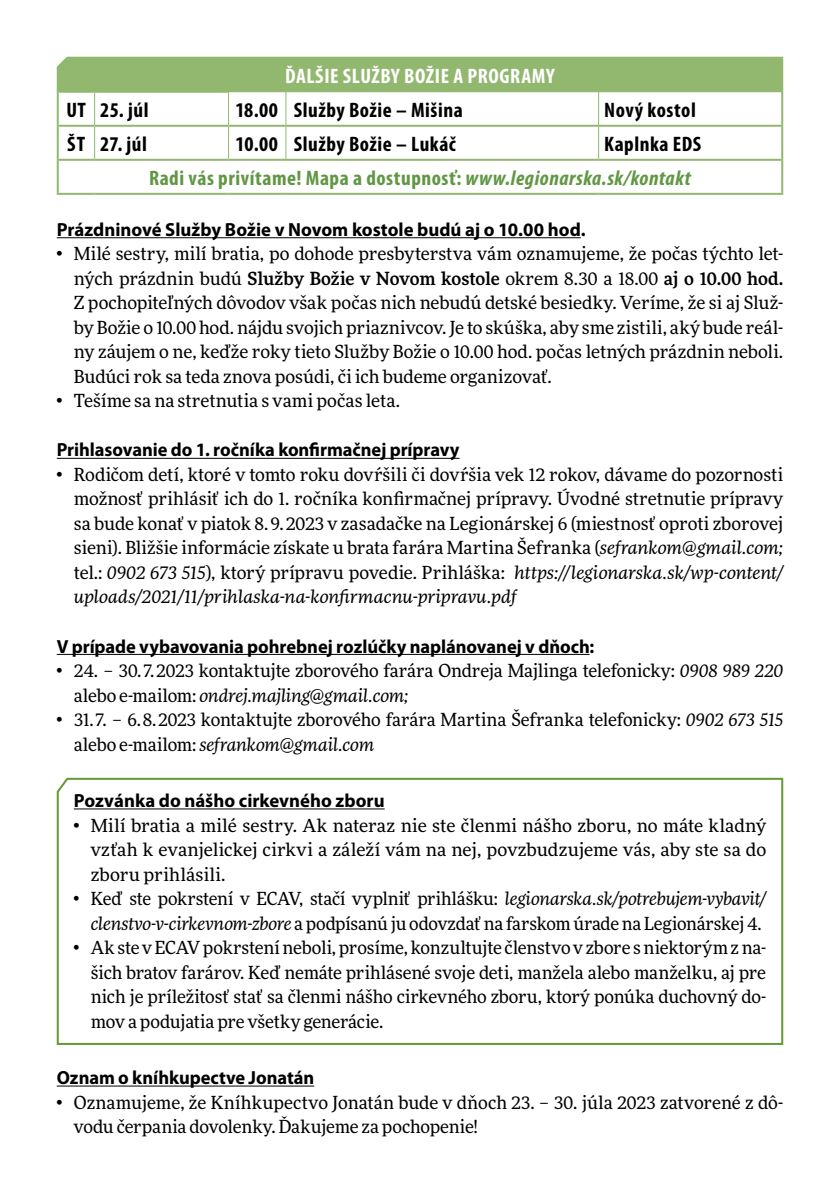
<style>
.page{position:relative;width:840px;height:1191px;background:#fff}
.page>*{position:absolute;margin:0;border:0;box-sizing:border-box;transform-origin:0 0}
.t1{font:700 condensed 21px "Myriad Pro";letter-spacing:.025em;color:#000}
.t2{font:700 condensed 21px/34px "Myriad Pro";letter-spacing:.025em;color:#619744}
.t3{font:700 condensed 21px "Myriad Pro";letter-spacing:.025em;color:#fff}
.t4{font:700 19px "Myriad Pro";letter-spacing:-.005em;color:#000}
.t5{font:18px/24.4px "More Pro";letter-spacing:-.005em;color:#000;text-align:justify}
.t6{font:18px/24.4px "More Pro";letter-spacing:-.005em;color:#000;text-align:right;scale:.96 1}
.s1{color:#000}
.s2{font-style:italic}
.s3{font-weight:500}
</style>
<div class="page">
<hr style="left:57px;top:237px;width:523px;height:1px;background:#000">
<hr style="left:57px;top:458px;width:402px;height:1px;background:#000">
<hr style="left:57px;top:654px;width:532px;height:1px;background:#000">
<hr style="left:57px;top:1085px;width:257px;height:1px;background:#000">
<div style="left:58px;top:58px;width:723px;height:34px;background:#92b76f"></div>
<hr style="left:57px;top:57px;width:38px;height:2px;background:#92b76f">
<hr style="left:95px;top:57px;width:133px;height:2px;background:#92b76f">
<hr style="left:228px;top:57px;width:58px;height:2px;background:#92b76f">
<hr style="left:286px;top:57px;width:312px;height:2px;background:#92b76f">
<hr style="left:598px;top:57px;width:184px;height:2px;background:#92b76f">
<hr style="left:780px;top:59px;width:2px;height:33px;background:#92b76f">
<hr style="left:286px;top:125px;width:312px;height:2px;background:#92b76f">
<hr style="left:598px;top:125px;width:184px;height:2px;background:#92b76f">
<hr style="left:57px;top:159px;width:38px;height:2px;background:#92b76f">
<hr style="left:57px;top:161px;width:2px;height:32px;background:#92b76f">
<hr style="left:95px;top:159px;width:133px;height:2px;background:#92b76f">
<hr style="left:228px;top:159px;width:58px;height:2px;background:#92b76f">
<hr style="left:286px;top:159px;width:312px;height:2px;background:#92b76f">
<hr style="left:598px;top:159px;width:184px;height:2px;background:#92b76f">
<hr style="left:780px;top:161px;width:2px;height:32px;background:#92b76f">
<hr style="left:57px;top:193px;width:38px;height:2px;background:#92b76f">
<hr style="left:95px;top:193px;width:133px;height:2px;background:#92b76f">
<hr style="left:228px;top:193px;width:58px;height:2px;background:#92b76f">
<hr style="left:286px;top:193px;width:312px;height:2px;background:#92b76f">
<hr style="left:598px;top:193px;width:184px;height:2px;background:#92b76f">
<hr style="left:57px;top:91px;width:38px;height:2px;background:#92b76f">
<hr style="left:57px;top:93px;width:2px;height:32px;background:#92b76f">
<hr style="left:95px;top:91px;width:133px;height:2px;background:#92b76f">
<hr style="left:94px;top:93px;width:1px;height:32px;background:#92b76f">
<hr style="left:228px;top:92px;width:1px;height:33px;background:#92b76f">
<hr style="left:57px;top:125px;width:38px;height:2px;background:#92b76f">
<hr style="left:57px;top:127px;width:2px;height:32px;background:#92b76f">
<hr style="left:95px;top:125px;width:133px;height:2px;background:#92b76f">
<hr style="left:94px;top:127px;width:1px;height:32px;background:#92b76f">
<hr style="left:285px;top:92px;width:1px;height:33px;background:#92b76f">
<hr style="left:598px;top:92px;width:1px;height:34px;background:#92b76f">
<hr style="left:228px;top:127px;width:1px;height:32px;background:#92b76f">
<hr style="left:285px;top:127px;width:1px;height:32px;background:#92b76f">
<hr style="left:598px;top:126px;width:1px;height:33px;background:#92b76f">
<hr style="left:780px;top:92px;width:2px;height:33px;background:#92b76f">
<hr style="left:228px;top:125px;width:58px;height:2px;background:#92b76f">
<hr style="left:780px;top:127px;width:2px;height:32px;background:#92b76f">
<svg style="left:56px;top:56px;width:16px;height:67px"></svg>
<svg style="left:56px;top:777px;width:727px;height:268px"></svg>
<p class="t3" style="left:285px;top:62px;width:271px">ĎALŠIE SLUŽBY BOŽIE A PROGRAMY</p>
<p class="t1" style="left:66px;top:96px;width:83px">UT 25. júl</p>
<p class="t1" style="left:235px;top:96px;width:229px">18.00 Služby Božie – Mišina</p>
<p class="t1" style="left:604px;top:96px;width:93px">Nový kostol</p>
<p class="t1" style="left:67px;top:130px;width:81px">ŠT 27. júl</p>
<p class="t1" style="left:235px;top:130px;width:221px">10.00 Služby Božie – Lukáč</p>
<p class="t2" style="left:149px;top:126px;width:553px;text-indent:455px"><span class="s1">Kaplnka EDS<br></span>Radi vás privítame! Mapa a dostupnosť: <span class="s2">www.legionarska.sk/kontakt</span></p>
<p class="t4" style="left:57px;top:217px;width:530px">Prázdninové Služby Božie v Novom kostole budú aj o 10.00 hod.</p>
<p class="t5" style="left:74px;top:241px;width:710px;text-indent:-17px"><sup>•</sup> Milé sestry, milí bratia, po dohode presbyterstva vám oznamujeme, že počas týchto let‑ ných prázdnin budú <span class="s3">Služby Božie v Novom kostole</span> okrem 8.30 a 18.00 <span class="s3">aj o 10.00 hod.<br></span>Z pochopiteľných dôvodov však počas nich nebudú detské besiedky. Veríme, že si aj Služ‑ by Božie o 10.00 hod. nájdu svojich priaznivcov. Je to skúška, aby sme zistili, aký bude reál‑ ny záujem o ne, keďže roky tieto Služby Božie o 10.00 hod. počas letných prázdnin neboli.<br>Budúci rok sa teda znova posúdi, či ich budeme organizovať.</p>
<p class="t5" style="left:57px;top:388px;width:344px"><sup>•</sup> Tešíme sa na stretnutia s vami počas leta.</p>
<p class="t4" style="left:57px;top:437px;width:404px">Prihlasovanie do 1. ročníka konfirmačnej prípravy</p>
<p class="t5" style="left:74px;top:461px;width:710px;text-indent:-17px"><sup>•</sup> Rodičom detí, ktoré v tomto roku dovŕšili či dovŕšia vek 12 rokov, dávame do pozornosti možnosť prihlásiť ich do 1. ročníka konfirmačnej prípravy. Úvodné stretnutie prípravy sa bude konať v piatok 8.9.2023 v zasadačke na Legionárskej 6 (miestnosť oproti zborovej sieni). Bližšie informácie získate u brata farára Martina Šefranka (<span class="s2">sefrankom@gmail.com; </span>tel.: <span class="s2">0902 673 515</span>), ktorý prípravu povedie. Prihláška: <span class="s2">https://legionarska.sk/wp-content/ uploads/2021/11/prihlaska-na-konfirmacnu-pripravu.pdf</span></p>
<p class="t4" style="left:57px;top:633px;width:539px">V prípade vybavovania pohrebnej rozlúčky naplánovanej v dňoch:</p>
<p class="t5" style="left:74px;top:657px;width:710px;text-indent:-17px"><sup>•</sup> 24. – 30.7.2023 kontaktujte zborového farára Ondreja Majlinga telefonicky: <span class="s2">0908 989 220 </span>alebo e‑mailom: <span class="s2">ondrej.majling@gmail.com;</span></p>
<p class="t5" style="left:74px;top:706px;width:710px;text-indent:-17px"><sup>•</sup> 31.7. – 6.8.2023 kontaktujte zborového farára Martina Šefranka telefonicky: <span class="s2">0902 673 515 </span>alebo e‑mailom: <span class="s2">sefrankom@gmail.com</span></p>
<p class="t4" style="left:74px;top:788px;width:312px">Pozvánka do nášho cirkevného zboru</p>
<p class="t5" style="left:91px;top:812px;width:676px;text-indent:-17px"><sup>•</sup> Milí bratia a milé sestry. Ak nateraz nie ste členmi nášho zboru, no máte kladný vzťah k evanjelickej cirkvi a záleží vám na nej, povzbudzujeme vás, aby ste sa do zboru prihlásili.</p>
<p class="t6" style="left:74px;top:885px;width:722px"><sup>•</sup> Keď ste pokrstení v ECAV, stačí vyplniť prihlášku: <span class="s2">legionarska.sk/potrebujem-‑vybavit/ clenstvo-‑v-cirkevnom-‑zbore</span> a podpísanú ju odovzdať na farskom úrade na Legionárskej 4.</p>
<p class="t5" style="left:91px;top:934px;width:676px;text-indent:-17px"><sup>•</sup> Ak ste v ECAV pokrstení neboli, prosíme, konzultujte členstvo v zbore s niektorým z na‑ šich bratov farárov. Keď nemáte prihlásené svoje deti, manžela alebo manželku, aj pre nich je príležitosť stať sa členmi nášho cirkevného zboru, ktorý ponúka duchovný do‑ mov a podujatia pre všetky generácie.</p>
<p class="t4" style="left:57px;top:1065px;width:259px">Oznam o kníhkupectve Jonatán</p>
<p class="t5" style="left:74px;top:1089px;width:709px;text-indent:-17px"><sup>•</sup> Oznamujeme, že Kníhkupectvo Jonatán bude v dňoch 23. – 30. júla 2023 zatvorené z dô&shy;vodu čerpania dovolenky. Ďakujeme za pochopenie!</p>
</div>
